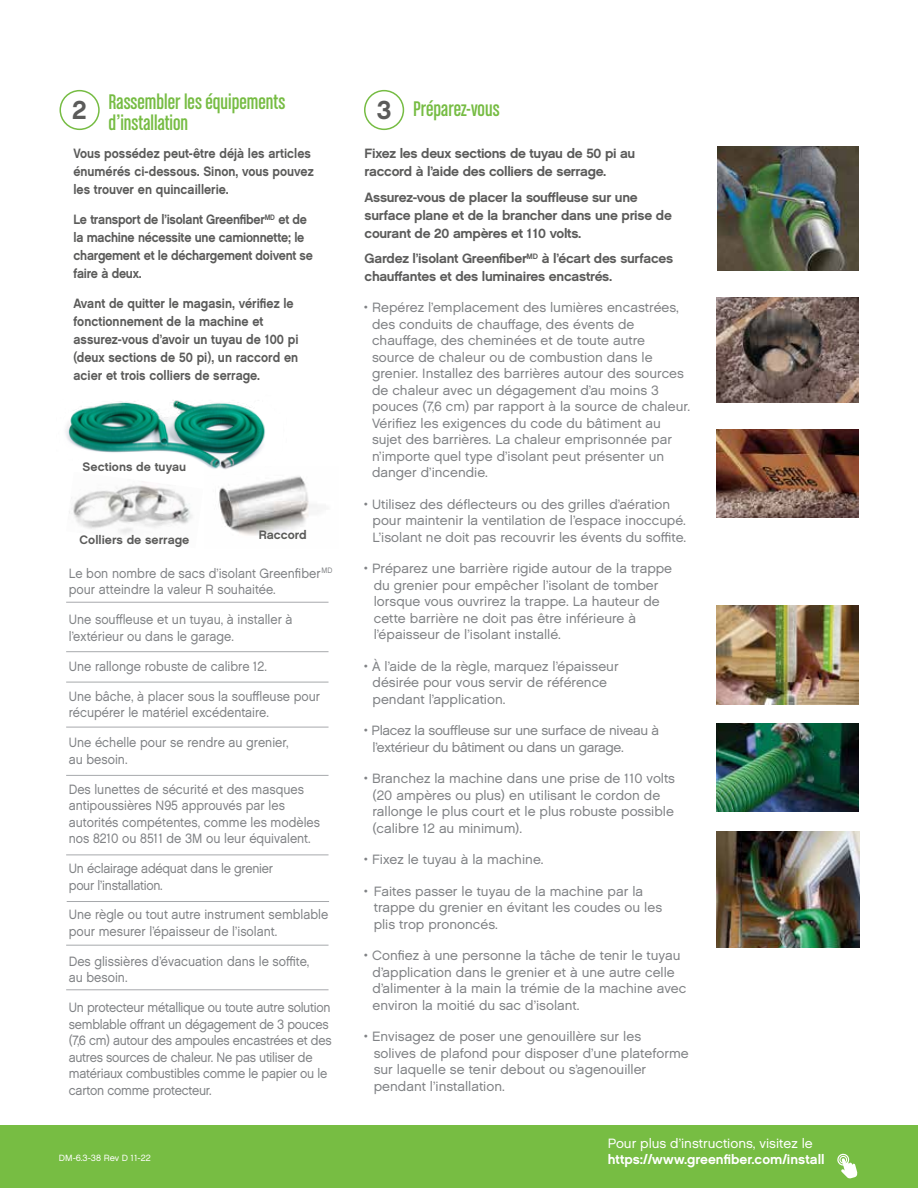
<style>
.page{position:relative;width:918px;height:1188px;background:#fff}
.page>*{position:absolute;margin:0;border:0;box-sizing:border-box;transform-origin:0 0}
.t1{font:26.25px "Chalet New York Nineteen Sixty";color:#5b5b5a}
.t2{font:22.5px/21px "Chalet Comprime Cologne Sixty";color:#76bc43}
.t3{font:13.5px/16.5px "Chalet London Nineteen Sixty";color:#808285}
.t4{font:13.5px/16.5px "Chalet London Nineteen Sixty";color:#808285;scale:.92 1}
.t5{font:13.5px/16.5px "Chalet London Nineteen Sixty";letter-spacing:-.02em;color:#808285;scale:.92 1}
.t6{font:13.5px/18px "Chalet New York Nineteen Sixty";letter-spacing:-.02em;color:#5b5b5a}
.t7{font:13.5px/18px "Chalet New York Nineteen Sixty";color:#5b5b5a;scale:.9 1}
.t8{font:13.5px/18px "Chalet New York Nineteen Sixty";letter-spacing:-.02em;color:#5b5b5a;scale:.9 1}
.t9{font:13.5px/16.5px "Chalet London Nineteen Sixty";letter-spacing:-.02em;color:#808285}
.t10{font:13.5px "Chalet New York Nineteen Sixty";color:#fff}
.t11{font:13.5px "Chalet London Nineteen Sixty";color:#fff}
.t12{font:12.3px "Chalet New York Nineteen Sixty";color:#5b5b5a}
.t13{font:9px "Chalet London Nineteen Sixty";color:#fff}
.s1{font-family:"Chalet New York Nineteen Sixty";font-size:26.25px;color:#5b5b5a}
</style>
<div class="page">
<img style="left:219px;top:476px;width:100px;height:60px">
<img style="left:69px;top:481px;width:124px;height:53px">
<hr style="left:66px;top:651px;width:263px;height:1px;background:#a7a9ac">
<hr style="left:66px;top:602px;width:263px;height:1px;background:#a7a9ac">
<hr style="left:66px;top:727px;width:263px;height:1px;background:#a7a9ac">
<hr style="left:66px;top:682px;width:263px;height:1px;background:#a7a9ac">
<hr style="left:66px;top:775px;width:263px;height:1px;background:#a7a9ac">
<hr style="left:66px;top:855px;width:263px;height:1px;background:#a7a9ac">
<hr style="left:67px;top:901px;width:262px;height:1px;background:#a7a9ac">
<hr style="left:66px;top:945px;width:263px;height:1px;background:#a7a9ac">
<hr style="left:66px;top:990px;width:263px;height:1px;background:#a7a9ac">
<div style="left:60px;top:90px;width:40px;height:40px;border:2px solid #76bc43;border-radius:50%"></div>
<div style="left:364px;top:90px;width:40px;height:40px;border:2px solid #76bc43;border-radius:50%"></div>
<img style="left:65px;top:400px;width:222px;height:77px">
<img style="left:717px;top:831px;width:142px;height:116px">
<img style="left:717px;top:724px;width:142px;height:88px">
<img style="left:717px;top:429px;width:141px;height:88px">
<img style="left:717px;top:606px;width:141px;height:98px">
<img style="left:717px;top:298px;width:141px;height:105px">
<img style="left:717px;top:147px;width:142px;height:124px">
<div style="left:0;top:1125px;width:918px;height:63px;background:#77bd43"></div>
<svg style="left:837px;top:1153px;width:21px;height:26px"></svg>
<h2 class="t2" style="left:109px;top:91px;width:178px">Rassembler les équipements d’installation</h2>
<h1 class="t1" style="left:72px;top:94px;width:16px">2</h1>
<h2 class="t2" style="left:377px;top:98px;width:124px"><span class="s1">3</span> Préparez-vous</h2>
<p class="t7" style="left:74px;top:144px;width:268px">Vous possédez peut-être déjà les articles énumérés ci-dessous. Sinon, vous pouvez les trouver en quincaillerie.</p>
<p class="t8" style="left:74px;top:210px;width:267px">Le transport de l’isolant Greenfiber<sup>MD</sup> et de la machine nécessite une camionnette; le chargement et le déchargement doivent se faire à deux.</p>
<p class="t7" style="left:74px;top:294px;width:252px">Avant de quitter le magasin, vérifiez le fonctionnement de la machine et assurez-vous d’avoir un tuyau de 100 pi (deux sections de 50 pi), un raccord en acier et trois colliers de serrage.</p>
<p class="t12" style="left:83px;top:459px;width:105px">Sections de tuyau</p>
<p class="t12" style="left:259px;top:527px;width:50px">Raccord</p>
<p class="t4" style="left:69px;top:565px;width:288px">Le bon nombre de sacs d’isolant Greenfiber<sup>MD </sup>pour atteindre la valeur R souhaitée.</p>
<p class="t4" style="left:69px;top:611px;width:245px">Une souffleuse et un tuyau, à installer à l’extérieur ou dans le garage.</p>
<p class="t4" style="left:69px;top:658px;width:217px">Une rallonge robuste de calibre 12.</p>
<p class="t4" style="left:69px;top:688px;width:275px">Une bâche, à placer sous la souffleuse pour récupérer le matériel excédentaire.</p>
<p class="t4" style="left:69px;top:734px;width:240px">Une échelle pour se rendre au grenier, au besoin.</p>
<p class="t4" style="left:69px;top:781px;width:275px">Des lunettes de sécurité et des masques antipoussières N95 approuvés par les autorités compétentes, comme les modèles nos 8210 ou 8511 de 3M ou leur équivalent.</p>
<p class="t5" style="left:69px;top:860px;width:224px">Un éclairage adéquat dans le grenier pour l’installation.</p>
<p class="t4" style="left:69px;top:906px;width:284px">Une règle ou tout autre instrument semblable pour mesurer l’épaisseur de l’isolant.</p>
<p class="t4" style="left:69px;top:953px;width:263px">Des glissières d’évacuation dans le soffite, au besoin.</p>
<p class="t5" style="left:69px;top:999px;width:287px">Un protecteur métallique ou toute autre solution semblable offrant un dégagement de 3 pouces (7,6 cm) autour des ampoules encastrées et des autres sources de chaleur. Ne pas utiliser de matériaux combustibles comme le papier ou le carton comme protecteur.</p>
<p class="t12" style="left:80px;top:532px;width:111px">Colliers de serrage</p>
<p class="t13" style="left:59px;top:1152px;width:93px">DM-6.3-38 Rev D 11-22</p>
<p class="t6" style="left:365px;top:144px;width:272px">Fixez les deux sections de tuyau de 50 pi au raccord à l’aide des colliers de serrage.</p>
<p class="t6" style="left:365px;top:188px;width:309px">Assurez-vous de placer la souffleuse sur une surface plane et de la brancher dans une prise de courant de 20 ampères et 110 volts.</p>
<p class="t6" style="left:365px;top:249px;width:310px">Gardez l’isolant Greenfiber<sup>MD</sup> à l’écart des surfaces chauffantes et des luminaires encastrés.</p>
<p class="t3" style="left:372px;top:299px;width:320px;text-indent:-8px">• Repérez l’emplacement des lumières encastrées, des conduits de chauffage, des évents de chauffage, des cheminées et de toute autre source de chaleur ou de combustion dans le grenier. Installez des barrières autour des sources de chaleur avec un dégagement d’au moins 3 pouces (7,6 cm) par rapport à la source de chaleur.<br>Vérifiez les exigences du code du bâtiment au sujet des barrières. La chaleur emprisonnée par n’importe quel type d’isolant peut présenter un danger d’incendie.</p>
<p class="t3" style="left:373px;top:496px;width:315px;text-indent:-9px">• Utilisez des déflecteurs ou des grilles d’aération pour maintenir la ventilation de l’espace inoccupé.<br>L’isolant ne doit pas recouvrir les évents du soffite.</p>
<p class="t3" style="left:374px;top:560px;width:300px;text-indent:-10px">• Préparez une barrière rigide autour de la trappe du grenier pour empêcher l’isolant de tomber lorsque vous ouvrirez la trappe. La hauteur de cette barrière ne doit pas être inférieure à l’épaisseur de l’isolant installé.</p>
<p class="t3" style="left:373px;top:658px;width:248px;text-indent:-9px">• À l’aide de la règle, marquez l’épaisseur désirée pour vous servir de référence pendant l’application.</p>
<p class="t9" style="left:373px;top:722px;width:288px;text-indent:-9px">• Placez la souffleuse sur une surface de niveau à l’extérieur du bâtiment ou dans un garage.</p>
<p class="t3" style="left:373px;top:770px;width:304px;text-indent:-9px">• Branchez la machine dans une prise de 110 volts (20 ampères ou plus) en utilisant le cordon de rallonge le plus court et le plus robuste possible (calibre 12 au minimum).</p>
<p class="t3" style="left:364px;top:851px;width:181px">• Fixez le tuyau à la machine.</p>
<p class="t3" style="left:374px;top:883px;width:290px;text-indent:-10px">• Faites passer le tuyau de la machine par la trappe du grenier en évitant les coudes ou les plis trop prononcés.</p>
<p class="t3" style="left:373px;top:947px;width:315px;text-indent:-9px">• Confiez à une personne la tâche de tenir le tuyau d’application dans le grenier et à une autre celle d’alimenter à la main la trémie de la machine avec environ la moitié du sac d’isolant.</p>
<p class="t3" style="left:374px;top:1028px;width:316px;text-indent:-10px">• Envisagez de poser une genouillère sur les<br>solives de plafond pour disposer d’une plateforme sur laquelle se tenir debout ou s’agenouiller pendant l’installation.</p>
<p class="t11" style="left:608px;top:1135px;width:206px">Pour plus d’instructions, visitez le</p>
<p class="t10" style="left:608px;top:1151px;width:218px">https://www.greenfiber.com/install</p>
</div>
